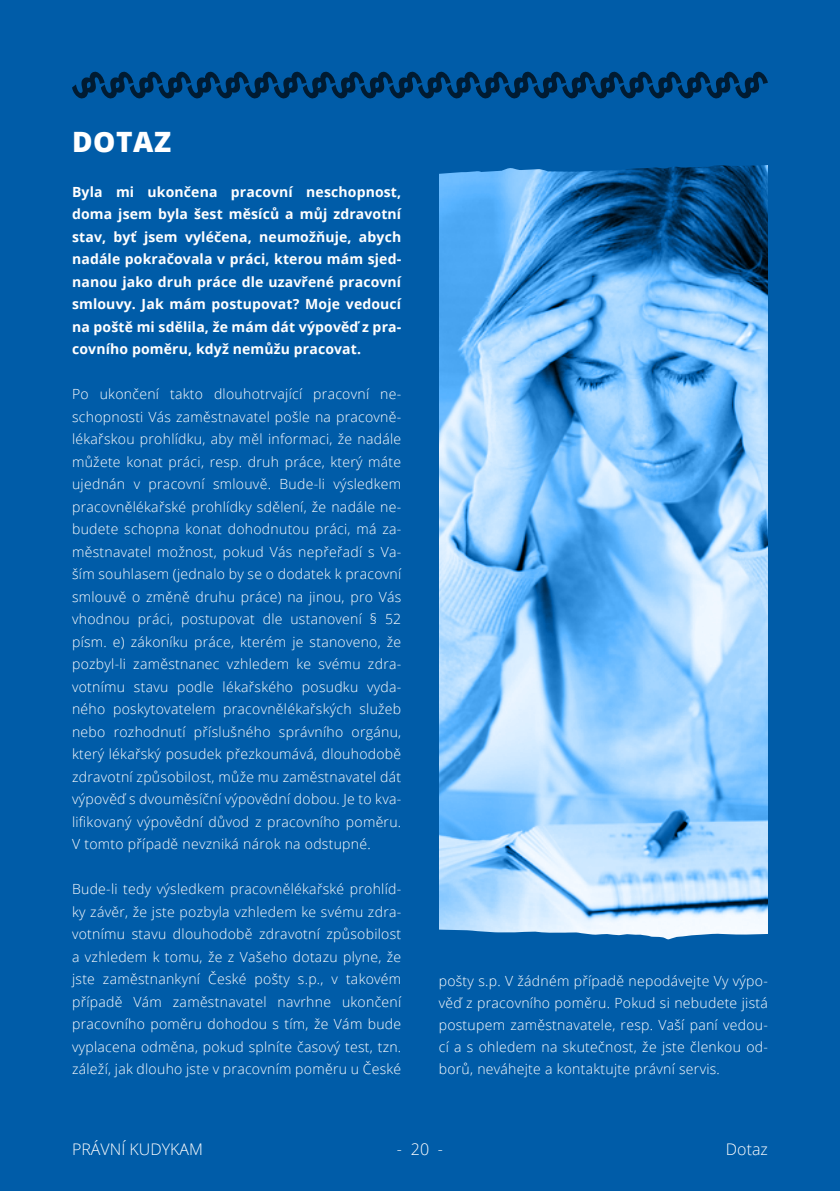
<style>
.page{position:relative;width:840px;height:1191px;background:#fff}
.page>*{position:absolute;margin:0;border:0;box-sizing:border-box;transform-origin:0 0}
.t1{font:800 28px "Open Sans";letter-spacing:.02em;color:#fff}
.t2{font:300 16px "Open Sans";color:#fff}
.t3{font:300 14px/22.4px "Open Sans";letter-spacing:.02em;color:#fff;text-align:justify}
.t4{font:700 14px/22.4px "Open Sans";letter-spacing:.01em;color:#fff;text-align:justify}
</style>
<div class="page">
<div style="left:0;top:0;width:839px;height:1191px;background:#005ca8"></div>
<img style="left:439px;top:187px;width:328px;height:716px">
<svg style="left:439px;top:80px;width:329px;height:107px"></svg>
<svg style="left:72px;top:71px;width:695px;height:28px"></svg>
<svg style="left:439px;top:903px;width:329px;height:37px"></svg>
<h1 class="t1" style="left:72px;top:120px;width:101px">DOTAZ</h1>
<p class="t4" style="left:72px;top:180px;width:330px">Byla mi ukončena pracovní neschopnost, doma jsem byla šest měsíců a můj zdravotní stav, byť jsem vyléčena, neumožňuje, abych nadále pokračovala v práci, kterou mám sjed&shy;nanou jako druh práce dle uzavřené pracovní smlouvy. Jak mám postupovat? Moje vedoucí na poště mi sdělila, že mám dát výpověď z pra&shy;covního poměru, když nemůžu pracovat.</p>
<p class="t3" style="left:72px;top:382px;width:330px">Po ukončení takto dlouhotrvající pracovní ne&shy;schopnosti Vás zaměstnavatel pošle na pracovně&shy;lékařskou prohlídku, aby měl informaci, že nadále můžete konat práci, resp. druh práce, který máte ujednán v pracovní smlouvě. Bude-li výsledkem pracovnělékařské prohlídky sdělení, že nadále ne&shy;budete schopna konat dohodnutou práci, má za&shy;městnavatel možnost, pokud Vás nepřeřadí s Va&shy;ším souhlasem (jednalo by se o dodatek k pracovní smlouvě o změně druhu práce) na jinou, pro Vás vhodnou práci, postupovat dle ustanovení § 52 písm. e) zákoníku práce, kterém je stanoveno, že pozbyl-li zaměstnanec vzhledem ke svému zdra&shy;votnímu stavu podle lékařského posudku vyda&shy;ného poskytovatelem pracovnělékařských služeb nebo rozhodnutí příslušného správního orgánu, který lékařský posudek přezkoumává, dlouhodobě zdravotní způsobilost, může mu zaměstnavatel dát výpověď s dvouměsíční výpovědní dobou. Je to kva&shy;lifikovaný výpovědní důvod z pracovního poměru.<br>V tomto případě nevzniká nárok na odstupné.</p>
<p class="t3" style="left:72px;top:877px;width:330px">Bude-li tedy výsledkem pracovnělékařské prohlíd&shy;ky závěr, že jste pozbyla vzhledem ke svému zdra&shy;votnímu stavu dlouhodobě zdravotní způsobilost a vzhledem k tomu, že z Vašeho dotazu plyne, že jste zaměstnankyní České pošty s.p., v takovém případě Vám zaměstnavatel navrhne ukončení pracovního poměru dohodou s tím, že Vám bude vyplacena odměna, pokud splníte časový test, tzn. záleží, jak dlouho jste v pracovním poměru u České</p>
<p class="t3" style="left:438px;top:969px;width:330px">pošty s.p. V žádném případě nepodávejte Vy výpo&shy;věď z pracovního poměru. Pokud si nebudete jistá postupem zaměstnavatele, resp. Vaší paní vedou&shy;cí a s ohledem na skutečnost, že jste členkou od&shy;borů, neváhejte a kontaktujte právní servis.</p>
<p class="t2" style="left:72px;top:1138px;width:132px">PRÁVNÍ KUDYKAM</p>
<p class="t2" style="left:396px;top:1138px;width:48px">- 20 -</p>
<p class="t2" style="left:725px;top:1138px;width:43px">Dotaz</p>
</div>
